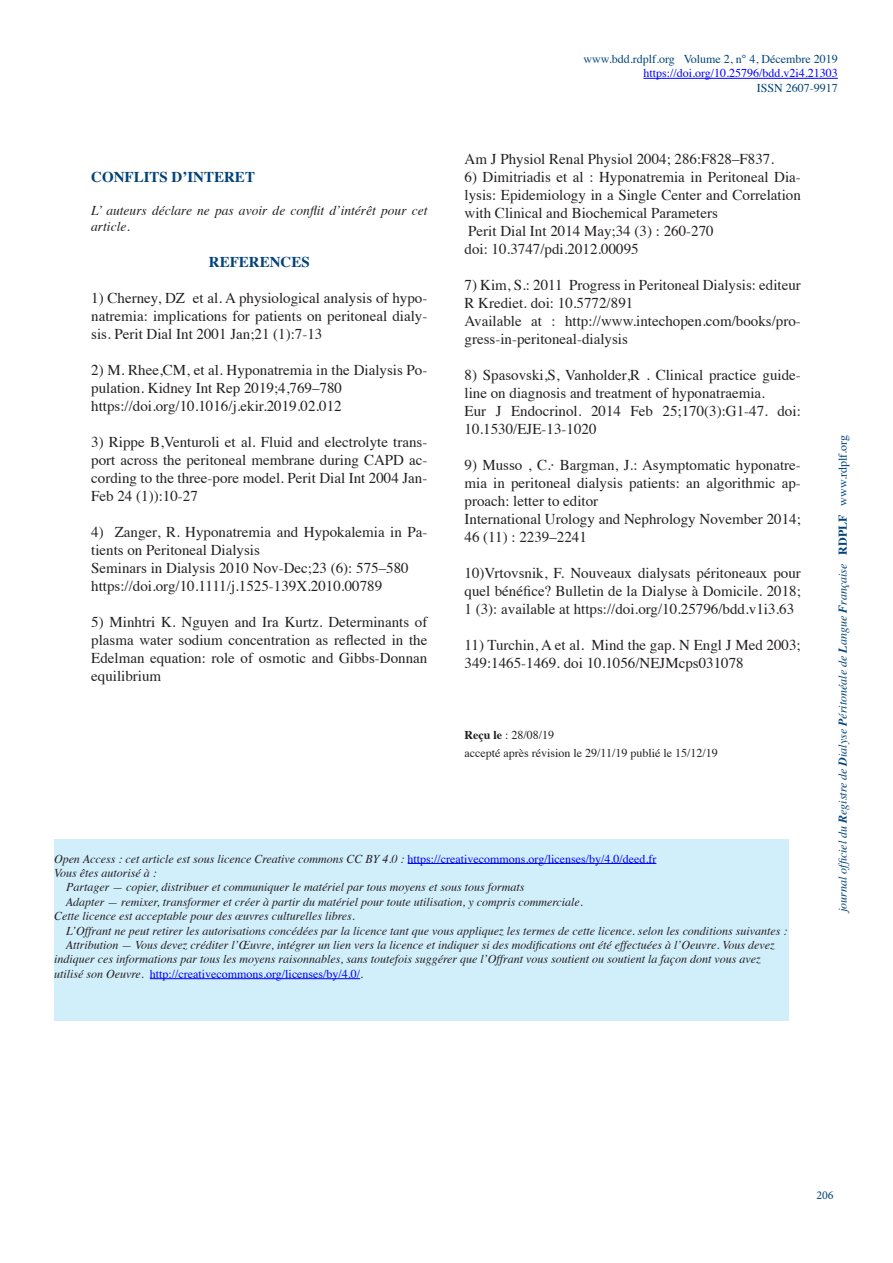
<style>
.page{position:relative;width:893px;height:1263px;background:#fff}
.page>*{position:absolute;margin:0;border:0;box-sizing:border-box;transform-origin:0 0}
.t1{font:15px/18px "Times";color:#231f20}
.t2{font:700 15px "Times";color:#004279}
.t3{font:italic 13.5px/16.2px "Times";color:#231f20}
.t4{font:italic 12px/14.4px "Times";color:#231f20}
.t5{font:italic 12px "Times";color:#004279}
.t6{font:12px "Times";color:#231f20}
.t7{font:12px "Times";color:#004279}
.t8{font:12px "Times";color:#00f}
.t9{font:12px "Minion Pro";color:#004279}
.s1{color:#004177}
.s2{font-weight:700}
.s3{font-style:normal;color:#00f}
.s4{font-weight:700;font-style:normal}
.s5{font-style:normal}
</style>
<div class="page">
<hr style="left:643px;top:78px;width:195px;height:1px;background:#00f">
<div style="left:54px;top:839px;width:734px;height:181px;background:#d1eefb"></div>
<hr style="left:408px;top:863px;width:248px;height:1px;background:#00f">
<hr style="left:150px;top:978px;width:210px;height:1px;background:#00f">
<p class="t7" style="left:584px;top:48px;width:256px">www.bdd.rdplf.org Volume 2, n° 4, Décembre 2019</p>
<p class="t8" style="left:643px;top:62px;width:196px">https://doi.org/10.25796/bdd.v2i4.21303</p>
<p class="t7" style="left:757px;top:77px;width:82px">ISSN 2607-9917</p>
<p class="t2" style="left:91px;top:163px;width:165px">CONFLITS D’IN<span class="s1">TE</span>RET</p>
<p class="t3" style="left:91px;top:201px;width:338px">L’ auteurs déclare ne pas avoir de conflit d’intérêt pour cet article.</p>
<p class="t2" style="left:209px;top:247px;width:102px">REFERENCES</p>
<p class="t1" style="left:91px;top:288px;width:338px;text-align:justify">1) Cherney, DZ et al. A physiological analysis of hypo&shy;natremia: implications for patients on peritoneal dialy&shy;sis. Perit Dial Int 2001 Jan;21 (1):7-13</p>
<p class="t1" style="left:91px;top:360px;width:338px">2) M. Rhee,CM, et al. Hyponatremia in the Dialysis Po&shy;pulation. Kidney Int Rep 2019;4,769–780</p>
<p class="t1" style="left:91px;top:396px;width:252px">https://doi.org/10.1016/j.ekir.2019.02.012</p>
<p class="t1" style="left:91px;top:432px;width:338px;text-align:justify">3) Rippe B,Venturoli et al. Fluid and electrolyte trans&shy;port across the peritoneal membrane during CAPD ac&shy;cording to the three-pore model. Perit Dial Int 2004 Jan-Feb 24 (1)):10-27</p>
<p class="t1" style="left:91px;top:522px;width:338px">4) Zanger, R. Hyponatremia and Hypokalemia in Pa&shy;tients on Peritoneal Dialysis</p>
<p class="t1" style="left:91px;top:558px;width:319px">Seminars in Dialysis 2010 Nov-Dec;23 (6): 575–580</p>
<p class="t1" style="left:91px;top:576px;width:293px">https://doi.org/10.1111/j.1525-139X.2010.00789</p>
<p class="t1" style="left:91px;top:612px;width:338px;text-align:justify">5) Minhtri K. Nguyen and Ira Kurtz. Determinants of plasma water sodium concentration as reflected in the Edelman equation: role of osmotic and Gibbs-Donnan equilibrium</p>
<p class="t1" style="left:465px;top:149px;width:311px">Am J Physiol Renal Physiol 2004; 286:F828–F837.</p>
<p class="t1" style="left:465px;top:167px;width:338px;text-align:justify">6) Dimitriadis et al : Hyponatremia in Peritoneal Dia&shy;lysis: Epidemiology in a Single Center and Correlation with Clinical and Biochemical Parameters</p>
<p class="t1" style="left:468px;top:221px;width:247px">Perit Dial Int 2014 May;34 (3) : 260-270</p>
<p class="t1" style="left:465px;top:239px;width:176px">doi: 10.3747/pdi.2012.00095</p>
<p class="t1" style="left:465px;top:275px;width:338px">7) Kim, S.: 2011 Progress in Peritoneal Dialysis: editeur<br>R Krediet. doi: 10.5772/891</p>
<p class="t1" style="left:465px;top:311px;width:338px">Available at : http://www.intechopen.com/books/pro&shy;gress-in-peritoneal-dialysis</p>
<p class="t1" style="left:465px;top:365px;width:338px">8) Spasovski,S, Vanholder,R . Clinical practice guide&shy;line on diagnosis and treatment of hyponatraemia.</p>
<p class="t1" style="left:465px;top:401px;width:338px">Eur J Endocrinol. 2014 Feb 25;170(3):G1-47. doi:<br>10.1530/EJE-13-1020</p>
<p class="t1" style="left:465px;top:455px;width:338px;text-align:justify">9) Musso , C.· Bargman, J.: Asymptomatic hyponatre&shy;mia in peritoneal dialysis patients: an algorithmic ap&shy;proach: letter to editor</p>
<p class="t1" style="left:465px;top:509px;width:338px">International Urology and Nephrology November 2014;<br>46 (11) : 2239–2241</p>
<p class="t1" style="left:465px;top:563px;width:338px;text-align:justify">10)Vrtovsnik, F. Nouveaux dialysats péritoneaux pour quel bénéfice? Bulletin de la Dialyse à Domicile. 2018; 1 (3): available at https://doi.org/10.25796/bdd.v1i3.63</p>
<p class="t1" style="left:465px;top:635px;width:338px">11) Turchin, A et al. Mind the gap. N Engl J Med 2003;<br>349:1465-1469. doi 10.1056/NEJMcps031078</p>
<p class="t6" style="left:465px;top:723px;width:91px"><span class="s2">Reçu le</span> : 28/08/19</p>
<p class="t6" style="left:465px;top:741px;width:255px">accepté après révision le 29/11/19 publié le 15/12/19</p>
<p class="t4" style="left:54px;top:851px;width:604px">Open Access : cet article est sous licence Creative commons CC BY 4.0 : <span class="s3">https://creativecommons.org/licenses/by/4.0/deed.fr</span></p>
<p class="t4" style="left:54px;top:865px;width:104px">Vous êtes autorisé à :</p>
<p class="t4" style="left:66px;top:879px;width:460px">Partager — copier, distribuer et communiquer le matériel par tous moyens et sous tous formats</p>
<p class="t4" style="left:66px;top:894px;width:519px">Adapter — remixer, transformer et créer à partir du matériel pour toute utilisation, y compris commerciale.</p>
<p class="t4" style="left:54px;top:908px;width:302px">Cette licence est acceptable pour des œuvres culturelles libres.</p>
<p class="t4" style="left:66px;top:923px;width:723px">L’Offrant ne peut retirer les autorisations concédées par la licence tant que vous appliquez les termes de cette licence. selon les conditions suivantes :</p>
<p class="t4" style="left:54px;top:937px;width:722px;text-indent:12px">Attribution — Vous devez créditer l’Œuvre, intégrer un lien vers la licence et indiquer si des modifications ont été effectuées à l’Oeuvre. Vous devez indiquer ces informations par tous les moyens raisonnables, sans toutefois suggérer que l’Offrant vous soutient ou soutient la façon dont vous avez utilisé son Oeuvre. <span class="s3">http://creativecommons.org/licenses/by/4.0/</span>.</p>
<p class="t5" style="left:832px;top:912px;width:478px;rotate:-90deg">journal officiel du <span class="s2">R</span>egistre de <span class="s2">D</span>ialyse <span class="s2">P</span>éritonéale de <span class="s2">L</span>angue <span class="s2">F</span>rançaise <span class="s4">RDPLF</span> <span class="s5">www.rdplf.org</span></p>
<p class="t9" style="left:816px;top:1187px;width:19px">206</p>
</div>
